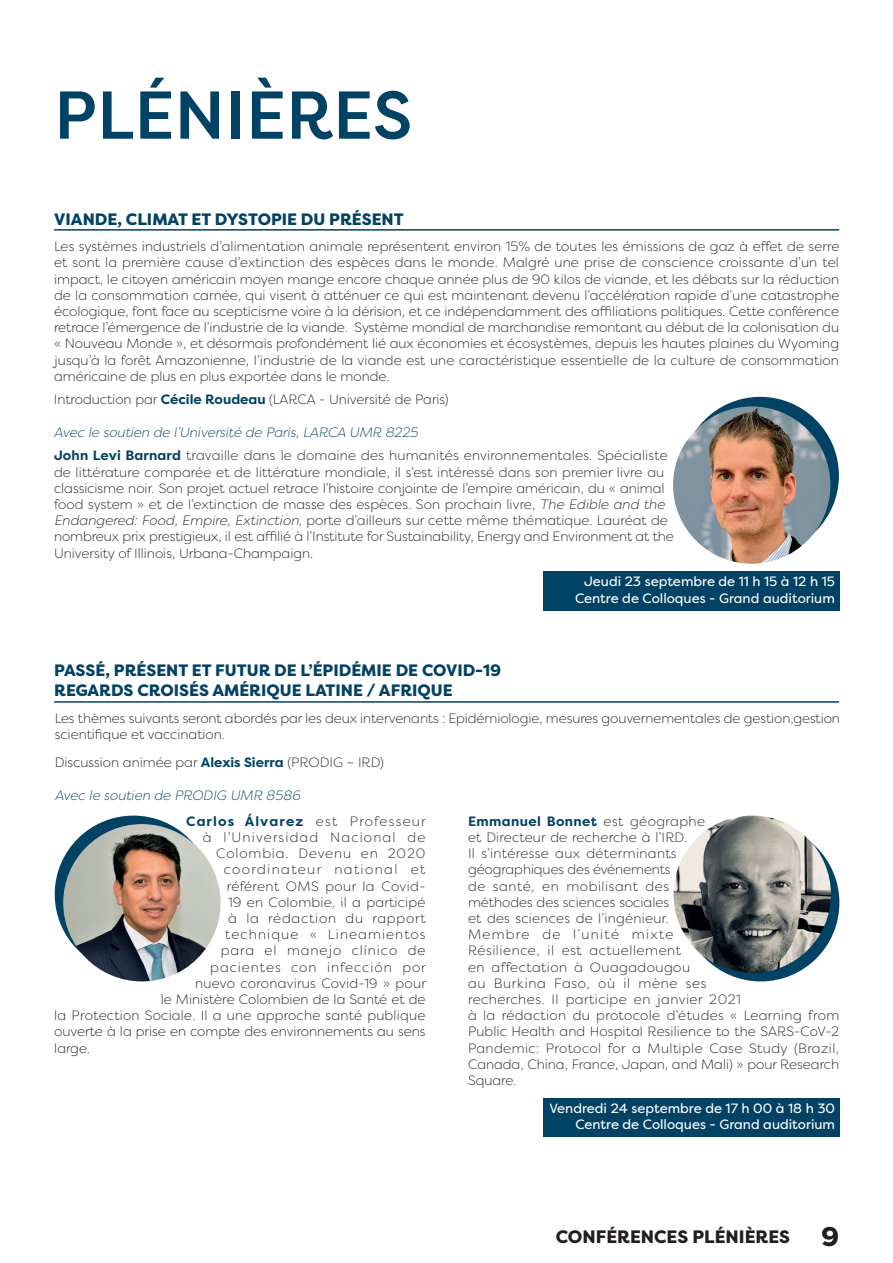
<style>
.page{position:relative;width:893px;height:1263px;background:#fff}
.page>*{position:absolute;margin:0;border:0;box-sizing:border-box;transform-origin:0 0}
.t1{font:500 67.5px "Filson Pro";color:#024264}
.t2{font:800 27px "Filson Pro";color:#231f20}
.t3{font:800 18px "Filson Pro";color:#231f20}
.t4{font:800 16.5px/19.8px "Filson Pro";color:#024264}
.t5{font:300 13.5px/16.2px "Filson Pro";letter-spacing:.01em;color:#231f20}
.t6{font:13.5px/16.2px "Filson Pro";color:#fff;text-align:right}
.t7{font:italic 300 13.5px "Filson Pro";color:#024264}
.t8{font:300 13.5px "Filson Pro";letter-spacing:.07em;color:#231f20}
.t9{font:700 13.5px "Filson Pro";letter-spacing:.08em;color:#024264}
.t10{font:300 13.5px "Filson Pro";letter-spacing:.085em;color:#231f20}
.t11{font:300 13.5px "Filson Pro";letter-spacing:.03em;color:#231f20}
.t12{font:300 13.5px "Filson Pro";letter-spacing:.105em;color:#231f20}
.t13{font:300 13.5px "Filson Pro";letter-spacing:.08em;color:#231f20}
.t14{font:300 13.5px "Filson Pro";letter-spacing:.065em;color:#231f20}
.t15{font:300 13.5px "Filson Pro";letter-spacing:.06em;color:#231f20}
.s1{font-weight:700;color:#024264}
.s2{font-style:italic}
.s3{font-weight:300;color:#231f20}
</style>
<div class="page">
<div style="left:543px;top:572px;width:296px;height:22px;background:#024264"></div>
<div style="left:543px;top:588px;width:296px;height:22px;background:#024264"></div>
<div style="left:543px;top:1099px;width:296px;height:22px;background:#024264"></div>
<div style="left:543px;top:1115px;width:296px;height:22px;background:#024264"></div>
<div style="left:55px;top:815px;width:157px;height:158px;background:#024264;border-radius:50%"></div>
<div style="left:682px;top:397px;width:157px;height:157px;background:#024264;border-radius:50%"></div>
<div style="left:682px;top:824px;width:157px;height:157px;background:#024264;border-radius:50%"></div>
<img style="left:674px;top:815px;width:157px;height:158px;border-radius:79px">
<img style="left:673px;top:406px;width:157px;height:158px;border-radius:79px">
<img style="left:63px;top:824px;width:158px;height:157px;border-radius:79px">
<hr style="left:54px;top:229px;width:785px;height:2px;background:#024264">
<hr style="left:54px;top:701px;width:785px;height:2px;background:#024264">
<h1 class="t1" style="left:54px;top:68px;width:360px">PLÉNIÈRES</h1>
<p class="t4" style="left:54px;top:209px;width:351px">VIANDE, CLIMAT ET DYSTOPIE DU PRÉSENT</p>
<p class="t5" style="left:54px;top:238px;width:787px;text-align:justify">Les systèmes industriels d’alimentation animale représentent environ 15% de toutes les émissions de gaz à effet de serre et sont la première cause d’extinction des espèces dans le monde. Malgré une prise de conscience croissante d’un tel impact, le citoyen américain moyen mange encore chaque année plus de 90 kilos de viande, et les débats sur la réduction de la consommation carnée, qui visent à atténuer ce qui est maintenant devenu l’accélération rapide d’une catastrophe écologique, font face au scepticisme voire à la dérision, et ce indépendamment des affiliations politiques. Cette conférence retrace l’émergence de l’industrie de la viande. Système mondial de marchandise remontant au début de la colonisation du « Nouveau Monde », et désormais profondément lié aux économies et écosystèmes, depuis les hautes plaines du Wyoming jusqu’à la forêt Amazonienne, l’industrie de la viande est une caractéristique essentielle de la culture de consommation américaine de plus en plus exportée dans le monde.</p>
<p class="t5" style="left:54px;top:391px;width:396px">Introduction par <span class="s1">Cécile Roudeau</span> (LARCA - Université de Paris)</p>
<p class="t7" style="left:54px;top:423px;width:365px">Avec le soutien de l’Université de Paris, LARCA UMR 8225</p>
<p class="t5" style="left:54px;top:447px;width:621px"><span class="s1">John Levi Barnard</span> travaille dans le domaine des humanités environnementales. Spécialiste de littérature comparée et de littérature mondiale, il s’est intéressé dans son premier livre au classicisme noir. Son projet actuel retrace l’histoire conjointe de l’empire américain, du « animal food system » et de l’extinction de masse des espèces. Son prochain livre, <span class="s2">The Edible and the Endangered: Food, Empire, Extinction</span>, porte d’ailleurs sur cette même thématique. Lauréat de nombreux prix prestigieux, il est affilié à l’Institute for Sustainability, Energy and Environment at the University of Illinois, Urbana-Champaign.</p>
<p class="t4" style="left:54px;top:661px;width:448px">PASSÉ, PRÉSENT ET FUTUR DE L’ÉPIDÉMIE DE COVID-19<br>REGARDS CROISÉS AMÉRIQUE LATINE / AFRIQUE</p>
<p class="t6" style="left:575px;top:573px;width:261px">Jeudi 23 septembre de 11 h 15 à 12 h 15<br>Centre de Colloques - Grand auditorium</p>
<p class="t5" style="left:55px;top:710px;width:787px">Les thèmes suivants seront abordés par les deux intervenants : Epidémiologie, mesures gouvernementales de gestion,gestion scientifique et vaccination.</p>
<p class="t5" style="left:55px;top:754px;width:331px">Discussion animée par <span class="s1">Alexis Sierra</span> (PRODIG – IRD)</p>
<p class="t7" style="left:55px;top:786px;width:247px">Avec le soutien de PRODIG UMR 8586</p>
<p class="t9" style="left:186px;top:812px;width:241px">Carlos Álvarez <span class="s3">est Professeur</span></p>
<p class="t10" style="left:203px;top:828px;width:224px">à l’Universidad Nacional de</p>
<p class="t14" style="left:216px;top:845px;width:211px">Colombia. Devenu en 2020</p>
<p class="t12" style="left:224px;top:861px;width:203px">coordinateur national et</p>
<p class="t11" style="left:227px;top:877px;width:200px">référent OMS pour la Covid-</p>
<p class="t5" style="left:228px;top:894px;width:199px">19 en Colombie, il a participé</p>
<p class="t15" style="left:228px;top:909px;width:199px">à la rédaction du rapport</p>
<p class="t13" style="left:225px;top:926px;width:202px">technique « Lineamientos</p>
<p class="t8" style="left:221px;top:942px;width:206px">para el manejo clínico de</p>
<p class="t8" style="left:210px;top:958px;width:217px">pacientes con infección por</p>
<p class="t5" style="left:195px;top:975px;width:232px">nuevo coronavirus Covid-19 » pour</p>
<p class="t5" style="left:161px;top:991px;width:266px">le Ministère Colombien de la Santé et de</p>
<p class="t5" style="left:54px;top:1007px;width:373px">la Protection Sociale. Il a une approche santé publique</p>
<p class="t5" style="left:54px;top:1023px;width:373px">ouverte à la prise en compte des environnements au sens</p>
<p class="t5" style="left:54px;top:1039px;width:37px">large.</p>
<p class="t5" style="left:468px;top:813px;width:373px"><span class="s1">Emmanuel Bonnet</span> est géographe<br>et Directeur de recherche à l’IRD.<br>Il s’intéresse aux déterminants<br>géographiques des événements<br>de santé, en mobilisant des<br>méthodes des sciences sociales<br>et des sciences de l’ingénieur.<br>Membre de l’unité mixte<br>Résilience, il est actuellement<br>en affectation à Ouagadougou<br>au Burkina Faso, où il mène ses<br>recherches. Il participe en janvier 2021<br>à la rédaction du protocole d’études « Learning from Public Health and Hospital Resilience to the SARS-CoV-2<br>Pandemic: Protocol for a Multiple Case Study (Brazil, Canada, China, France, Japan, and Mali) » pour Research Square.</p>
<p class="t6" style="left:549px;top:1100px;width:287px">Vendredi 24 septembre de 17 h 00 à 18 h 30<br>Centre de Colloques - Grand auditorium</p>
<h3 class="t3" style="left:556px;top:1225px;width:236px">CONFÉRENCES PLÉNIÈRES</h3>
<h2 class="t2" style="left:821px;top:1220px;width:20px">9</h2>
</div>
